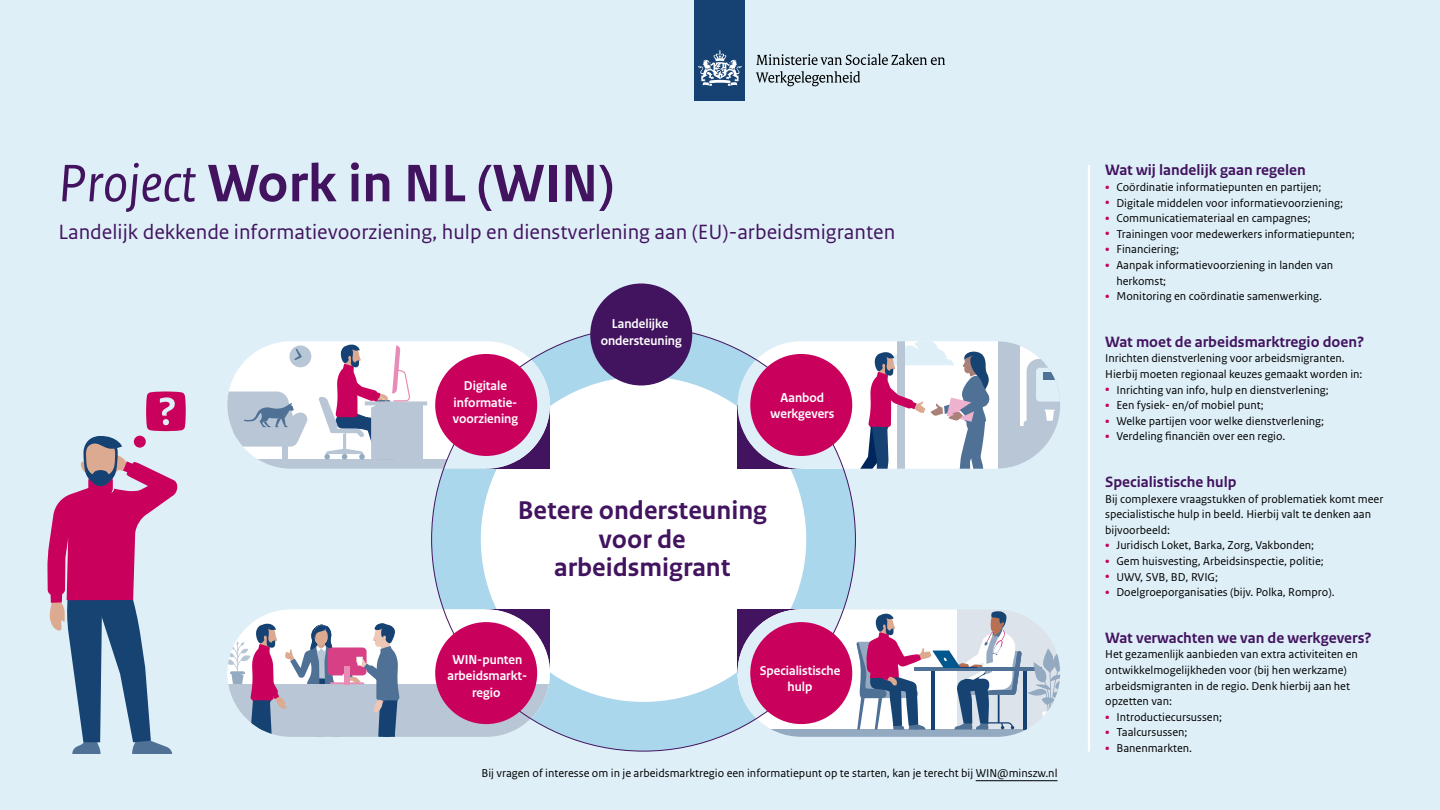
<style>
.page{position:relative;width:1440px;height:810px;background:#deeff8}
.page>*{position:absolute;margin:0;border:0;box-sizing:border-box;transform-origin:0 0}
.t1{font:700 55.5px "Rijksoverheid Sans Text";color:#42145f}
.t2{font:700 27px/28.5px "Rijksoverheid Sans Text";color:#42145f;text-align:center}
.Intro{font:21.75px "Rijksoverheid Sans Text";color:#42145f}
.t3{font:700 15.75px "Rijksoverheid Sans Text";color:#42145f}
.t4{font:700 13.5px/16.5px "Rijksoverheid Sans Heading";color:#fff;text-align:center}
.Body{font:12px/15.6px "Rijksoverheid Sans Text";color:#000}
.s1{font-weight:400;font-style:italic}
.s2{font-size:15.75px;color:#ca005d}
</style>
<div class="page">
<div style="left:432px;top:327px;width:423px;height:424px;background:#abd7ed;border-radius:50%"></div>
<div style="left:481px;top:377px;width:325px;height:325px;background:#fff;border-radius:50%"></div>
<svg style="left:47px;top:392px;width:139px;height:362px"></svg>
<div style="left:134px;top:436px;width:12px;height:12px;background:#ca005d;border-radius:50%"></div>
<svg style="left:227px;top:341px;width:323px;height:128px;background:#d6d5e2"></svg>
<svg style="left:738px;top:609px;width:322px;height:128px"></svg>
<svg style="left:738px;top:341px;width:322px;height:128px;background:#cecddc"></svg>
<svg style="left:227px;top:609px;width:323px;height:128px;background:#c4c1d2"></svg>
<div style="left:590px;top:284px;width:102px;height:102px;background:#42145f;border-radius:50%"></div>
<div style="left:435px;top:354px;width:102px;height:102px;background:#ca005d;border-radius:50%"></div>
<div style="left:750px;top:354px;width:102px;height:102px;background:#ca005d;border-radius:50%"></div>
<div style="left:435px;top:622px;width:102px;height:102px;background:#ca005d;border-radius:50%"></div>
<div style="left:750px;top:622px;width:102px;height:102px;background:#ca005d;border-radius:50%"></div>
<hr style="left:976px;top:781px;width:81px;height:1px;background:#000">
<hr style="left:1088px;top:165px;width:2px;height:587px;background:#fff">
<div style="left:695px;top:0;width:50px;height:100px;background:#154273"></div>
<svg style="left:698px;top:50px;width:44px;height:36px"></svg>
<svg style="left:756px;top:54px;width:189px;height:11px"></svg>
<svg style="left:756px;top:71px;width:104px;height:15px"></svg>
<h1 class="t1" style="left:58px;top:152px;width:557px"><span class="s1">Project</span> Work in NL (WIN)</h1>
<p class="Intro" style="left:58px;top:220px;width:838px">Landelijk dekkende informatievoorziening, hulp en dienstverlening aan (EU)-arbeidsmigranten</p>
<p class="t4" style="left:601px;top:316px;width:83px">Landelijke ondersteuning</p>
<p class="t4" style="left:453px;top:378px;width:67px">Digitale informatie&shy;voorziening</p>
<p class="t4" style="left:771px;top:389px;width:65px">Aanbod werkgevers</p>
<p class="t2" style="left:518px;top:497px;width:251px">Betere ondersteuning voor de arbeidsmigrant</p>
<p class="t4" style="left:448px;top:651px;width:81px">WIN-punten arbeidsmarkt&shy;regio</p>
<p class="t4" style="left:760px;top:662px;width:82px">Specialistische hulp</p>
<p class="Body" style="left:482px;top:765px;width:578px">Bij vragen of interesse om in je arbeidsmarktregio een informatiepunt op te starten, kan je terecht bij WIN@minszw.nl</p>
<h2 class="t3" style="left:1105px;top:161px;width:202px">Wat wij landelijk gaan regelen</h2>
<p class="Body" style="left:1105px;top:179px;width:218px"><span class="s2">•</span> Coördinatie informatiepunten en partijen;</p>
<p class="Body" style="left:1105px;top:195px;width:239px"><span class="s2">•</span> Digitale middelen voor informatievoorziening;</p>
<p class="Body" style="left:1105px;top:211px;width:207px"><span class="s2">•</span> Communicatiemateriaal en campagnes;</p>
<p class="Body" style="left:1105px;top:226px;width:251px"><span class="s2">•</span> Trainingen voor medewerkers informatiepunten;</p>
<p class="Body" style="left:1105px;top:242px;width:75px"><span class="s2">•</span> Financiering;</p>
<p class="Body" style="left:1116px;top:257px;width:218px;text-indent:-11px"><span class="s2">•</span> Aanpak informatievoorziening in landen van herkomst;</p>
<p class="Body" style="left:1105px;top:289px;width:219px"><span class="s2">•</span> Monitoring en coördinatie samenwerking.</p>
<h2 class="t3" style="left:1105px;top:333px;width:261px">Wat moet de arbeidsmarktregio doen?</h2>
<p class="Body" style="left:1105px;top:351px;width:259px">Inrichten dienstverlening voor arbeidsmigranten.<br>Hierbij moeten regionaal keuzes gemaakt worden in:</p>
<p class="Body" style="left:1105px;top:382px;width:225px"><span class="s2">•</span> Inrichting van info, hulp en dienstverlening;</p>
<p class="Body" style="left:1105px;top:398px;width:160px"><span class="s2">•</span> Een fysiek- en/of mobiel punt;</p>
<p class="Body" style="left:1105px;top:413px;width:221px"><span class="s2">•</span> Welke partijen voor welke dienstverlening;</p>
<p class="Body" style="left:1105px;top:429px;width:182px"><span class="s2">•</span> Verdeling financiën over een regio.</p>
<h2 class="t3" style="left:1105px;top:473px;width:133px">Specialistische hulp</h2>
<p class="Body" style="left:1105px;top:491px;width:280px">Bij complexere vraagstukken of problematiek komt meer specialistische hulp in beeld. Hierbij valt te denken aan bijvoorbeeld:</p>
<p class="Body" style="left:1105px;top:538px;width:211px"><span class="s2">•</span> Juridisch Loket, Barka, Zorg, Vakbonden;</p>
<p class="Body" style="left:1105px;top:553px;width:220px"><span class="s2">•</span> Gem huisvesting, Arbeidsinspectie, politie;</p>
<p class="Body" style="left:1105px;top:569px;width:114px"><span class="s2">•</span> UWV, SVB, BD, RVIG;</p>
<p class="Body" style="left:1105px;top:585px;width:231px"><span class="s2">•</span> Doelgroeporganisaties (bijv. Polka, Rompro).</p>
<h2 class="t3" style="left:1105px;top:629px;width:268px">Wat verwachten we van de werkgevers?</h2>
<p class="Body" style="left:1105px;top:647px;width:254px">Het gezamenlijk aanbieden van extra activiteiten en ontwikkelmogelijkheden voor (bij hen werkzame) arbeidsmigranten in de regio. Denk hierbij aan het opzetten van:</p>
<p class="Body" style="left:1105px;top:709px;width:118px"><span class="s2">•</span> Introductiecursussen;</p>
<p class="Body" style="left:1105px;top:725px;width:84px"><span class="s2">•</span> Taalcursussen;</p>
<p class="Body" style="left:1105px;top:741px;width:89px"><span class="s2">•</span> Banenmarkten.</p>
</div>
